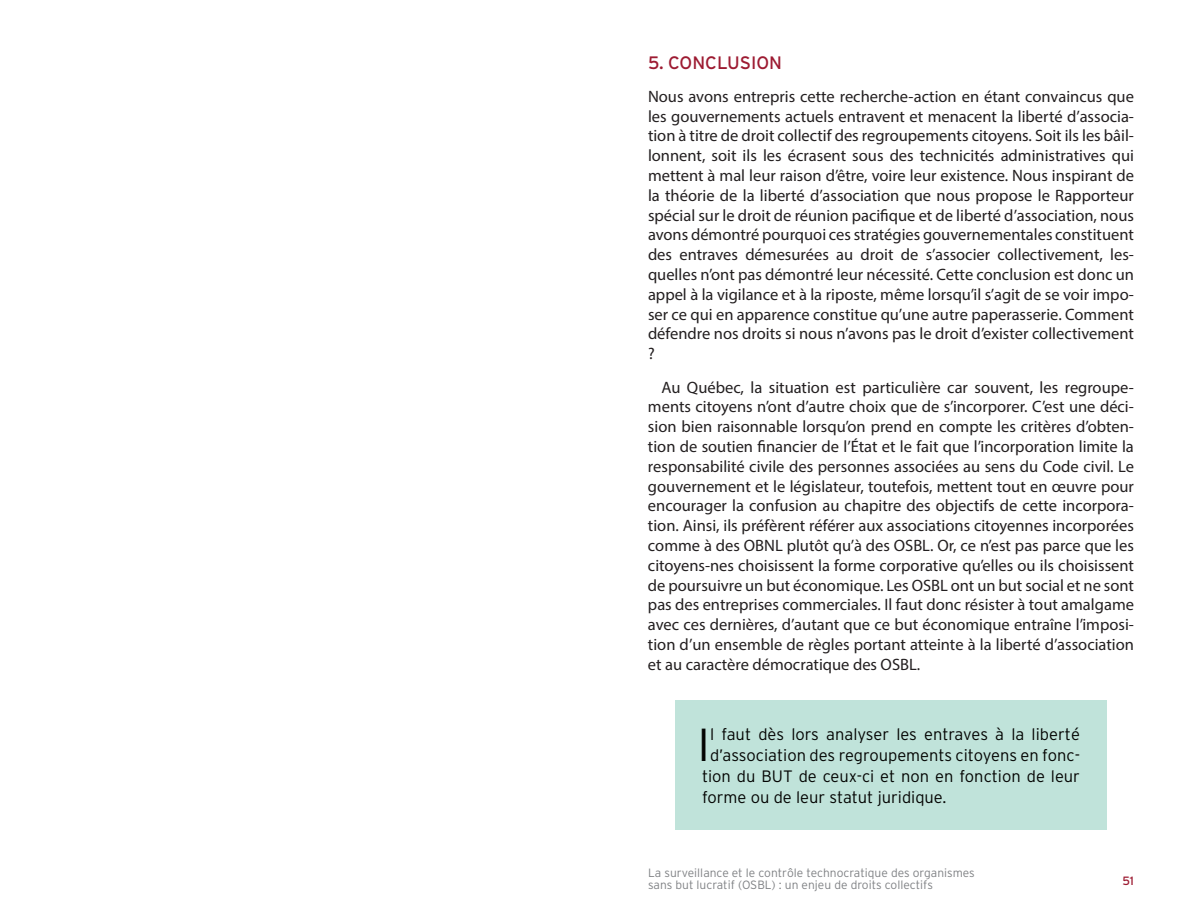
<style>
.page{position:relative;width:1188px;height:918px;background:#fff}
.page>*{position:absolute;margin:0;border:0;box-sizing:border-box;transform-origin:0 0}
.t1{font:300 46.2px "Interstate";color:#040503}
.t2{font:18px "Interstate";color:#9d1b32}
.t3{font:16.5px/19.8px "Myriad Pro";color:#231f20;text-align:justify}
.t4{font:300 16.5px "Interstate";color:#040503}
.t5{font:300 12px/12px "Interstate";color:#808285}
.t6{font:12px "Interstate";color:#9d1b32}
</style>
<div class="page">
<div style="left:675px;top:700px;width:432px;height:130px;background:#c0e3da"></div>
<p class="t2" style="left:648px;top:52px;width:136px">5. CONCLUSION</p>
<p class="t3" style="left:648px;top:86px;width:488px">Nous avons entrepris cette recherche-action en étant convaincus que les gouvernements actuels entravent et menacent la liberté d’associa&shy;tion à titre de droit collectif des regroupements citoyens. Soit ils les bâil&shy;lonnent, soit ils les écrasent sous des technicités administratives qui mettent à mal leur raison d’être, voire leur existence. Nous inspirant de la théorie de la liberté d’association que nous propose le Rapporteur spécial sur le droit de réunion pacifique et de liberté d’association, nous avons démontré pourquoi ces stratégies gouvernementales constituent des entraves démesurées au droit de s’associer collectivement, les&shy;quelles n’ont pas démontré leur nécessité. Cette conclusion est donc un appel à la vigilance et à la riposte, même lorsqu’il s’agit de se voir impo&shy;ser ce qui en apparence constitue qu’une autre paperasserie. Comment défendre nos droits si nous n’avons pas le droit d’exister collectivement ?</p>
<p class="t3" style="left:648px;top:377px;width:488px;text-indent:14px">Au Québec, la situation est particulière car souvent, les regroupe&shy;ments citoyens n’ont d’autre choix que de s’incorporer. C’est une déci&shy;sion bien raisonnable lorsqu’on prend en compte les critères d’obten&shy;tion de soutien financier de l’État et le fait que l’incorporation limite la responsabilité civile des personnes associées au sens du Code civil. Le gouvernement et le législateur, toutefois, mettent tout en œuvre pour encourager la confusion au chapitre des objectifs de cette incorpora&shy;tion. Ainsi, ils préfèrent référer aux associations citoyennes incorporées comme à des OBNL plutôt qu’à des OSBL. Or, ce n’est pas parce que les citoyens-nes choisissent la forme corporative qu’elles ou ils choisissent de poursuivre un but économique. Les OSBL ont un but social et ne sont pas des entreprises commerciales. Il faut donc résister à tout amalgame avec ces dernières, d’autant que ce but économique entraîne l’imposi&shy;tion d’un ensemble de règles portant atteinte à la liberté d’association et au caractère démocratique des OSBL.</p>
<h1 class="t1" style="left:698px;top:719px;width:14px">I</h1>
<p class="t4" style="left:710px;top:725px;width:371px">l faut dès lors analyser les entraves à la liberté</p>
<p class="t4" style="left:710px;top:746px;width:371px">d’association des regroupements citoyens en fonc-</p>
<p class="t4" style="left:702px;top:767px;width:380px">tion du BUT de ceux-ci et non en fonction de leur</p>
<p class="t4" style="left:702px;top:788px;width:246px">forme ou de leur statut juridique.</p>
<p class="t5" style="left:648px;top:867px;width:328px">La surveillance et le contrôle technocratique des organismes sans but lucratif (OSBL) : un enjeu de droits collectifs</p>
<p class="t6" style="left:1122px;top:874px;width:13px">51</p>
</div>
